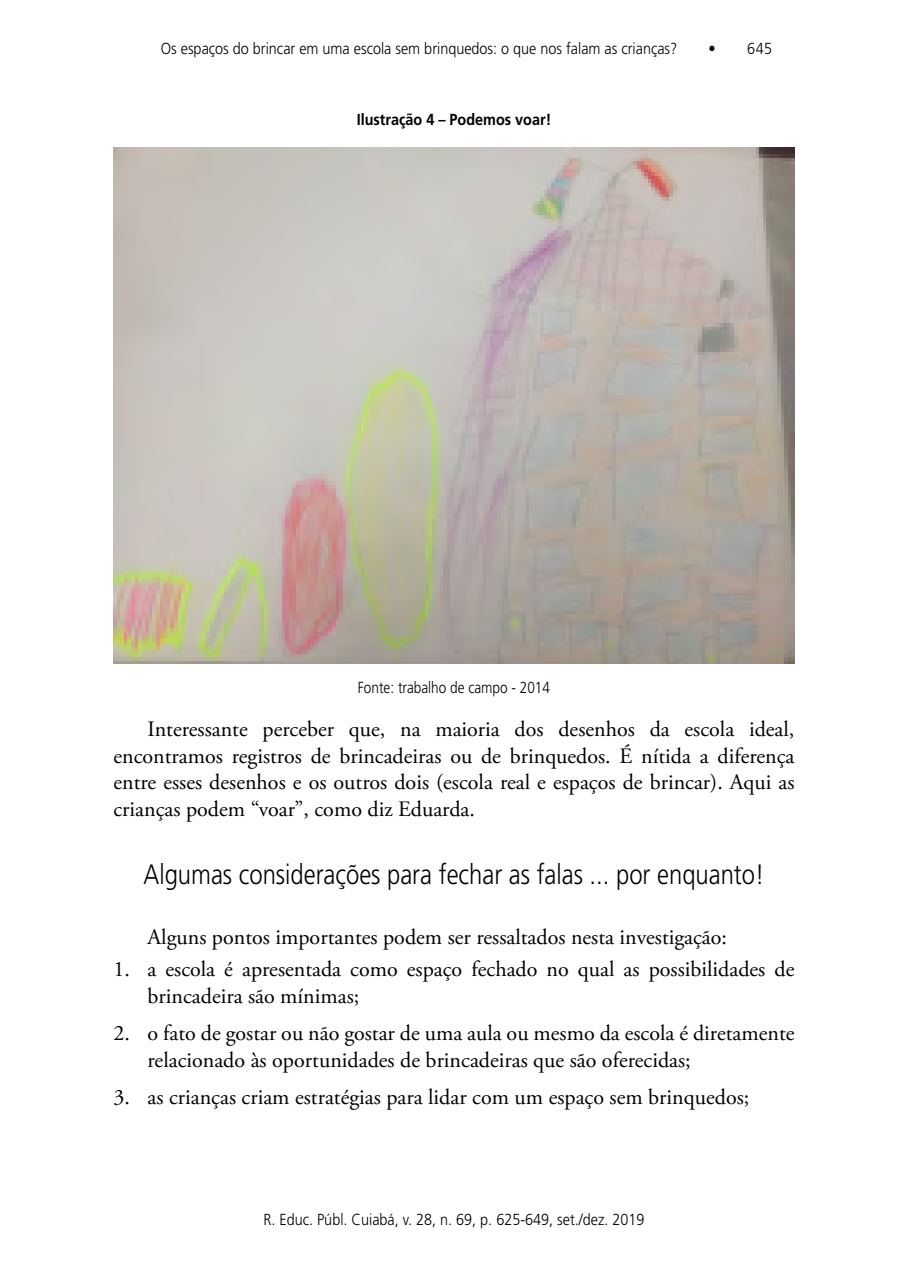
<style>
.page{position:relative;width:908px;height:1276px;background:#fff}
.page>*{position:absolute;margin:0;border:0;box-sizing:border-box;transform-origin:0 0}
._01_Sub_01_EDUCA{font:300 28px "Frutiger LT Std";color:#000;scale:.85 1}
._00_CORPO_Texto_EDUC{font:22px/26.4px "Adobe Garamond Pro";color:#000}
._04_LEGENDA_EDUCA{font:300 16px "Frutiger LT Std";color:#000;scale:.9 1}
._04_LEGENDA_EDUCA-2{font:300 16px "Frutiger LT Std";color:#000;scale:.85 1}
._03_TABELA_TÍTULO{font:700 16px "Frutiger LT Std";color:#000;scale:.9 1}
</style>
<div class="page">
<img style="left:113px;top:148px;width:681px;height:515px">
<p class="_04_LEGENDA_EDUCA" style="left:161px;top:39px;width:575px">Os espaços do brincar em uma escola sem brinquedos: o que nos falam as crianças?</p>
<p class="_04_LEGENDA_EDUCA" style="left:708px;top:39px;width:72px">• 645</p>
<p class="_03_TABELA_TÍTULO" style="left:356px;top:110px;width:218px">Ilustração 4 – Podemos voar!</p>
<p class="_04_LEGENDA_EDUCA-2" style="left:358px;top:678px;width:227px">Fonte: trabalho de campo - 2014</p>
<p class="_00_CORPO_Texto_EDUC" style="left:113px;top:717px;width:682px;text-align:justify;text-indent:34px">Interessante perceber que, na maioria dos desenhos da escola ideal, encontramos registros de brincadeiras ou de brinquedos. É nítida a diferença entre esses desenhos e os outros dois (escola real e espaços de brincar). Aqui as crianças podem “voar”, como diz Eduarda.</p>
<p class="_01_Sub_01_EDUCA" style="left:143px;top:858px;width:731px">Algumas considerações para fechar as falas ... por enquanto!</p>
<p class="_00_CORPO_Texto_EDUC" style="left:147px;top:924px;width:580px">Alguns pontos importantes podem ser ressaltados nesta investigação:</p>
<p class="_00_CORPO_Texto_EDUC" style="left:147px;top:956px;width:648px;text-indent:-34px">1. a escola é apresentada como espaço fechado no qual as possibilidades de brincadeira são mínimas;</p>
<p class="_00_CORPO_Texto_EDUC" style="left:147px;top:1021px;width:648px;text-indent:-34px">2. o fato de gostar ou não gostar de uma aula ou mesmo da escola é diretamente relacionado às oportunidades de brincadeiras que são oferecidas;</p>
<p class="_00_CORPO_Texto_EDUC" style="left:113px;top:1085px;width:637px">3. as crianças criam estratégias para lidar com um espaço sem brinquedos;</p>
<p class="_04_LEGENDA_EDUCA" style="left:263px;top:1210px;width:425px">R. Educ. Públ. Cuiabá, v. 28, n. 69, p. 625-649, set./dez. 2019</p>
</div>
